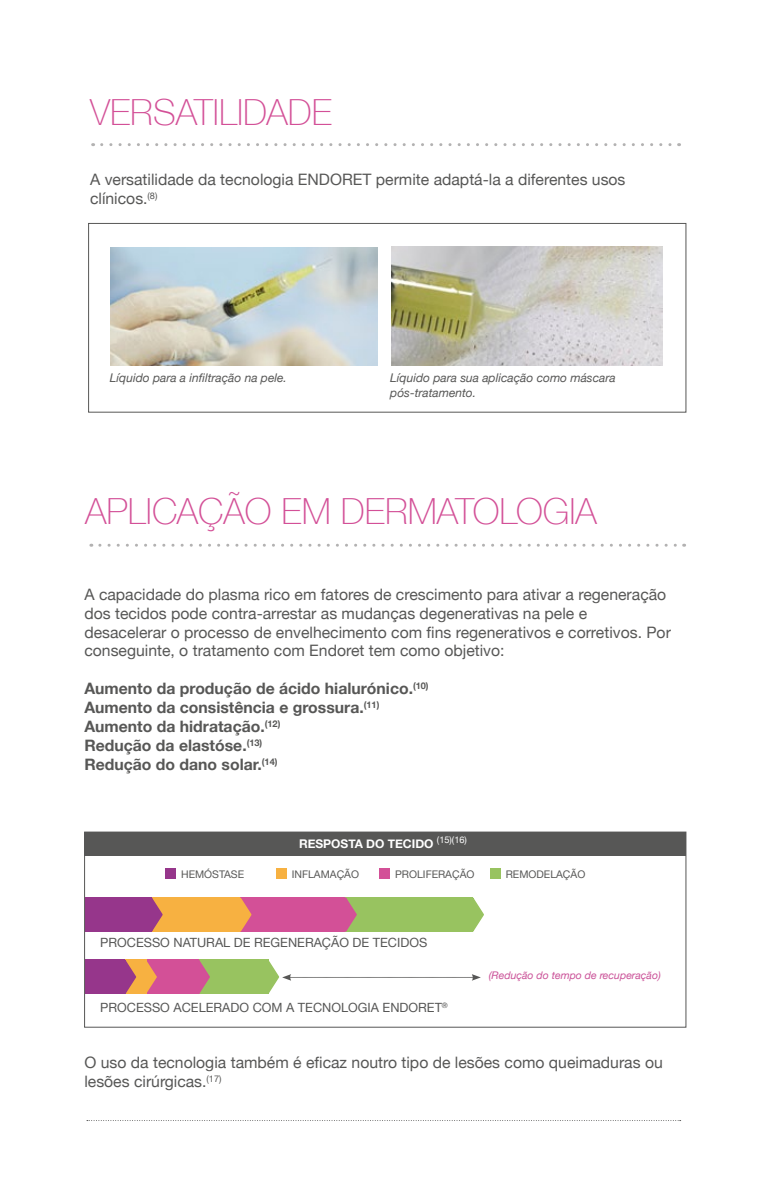
<style>
.page{position:relative;width:766px;height:1191px;background:#fff}
.page>*{position:absolute;margin:0;border:0;box-sizing:border-box;transform-origin:0 0}
.t1{font:100 36px "Helvetica Neue";color:#d35097}
.t2{font:15.75px/18.9px "Helvetica Neue";color:#575756}
.t3{font:700 15.75px/18.9px "Helvetica Neue";color:#575756}
.t4{font:12.75px "Helvetica Neue";color:#575756}
.t5{font:italic 12px/14.4px "Helvetica Neue";color:#575756}
.t6{font:700 12px "Helvetica Neue";color:#fff}
.t7{font:10.5px "Helvetica Neue";color:#575756}
.t8{font:italic 10.5px "Helvetica Neue";color:#ca5097}
</style>
<div class="page">
<div style="left:88px;top:223px;width:598px;height:189px;border:1px solid #575756"></div>
<svg style="left:87px;top:1120px;width:593px;height:1px"></svg>
<img style="left:110px;top:247px;width:267px;height:119px">
<img style="left:391px;top:247px;width:271px;height:119px">
<svg style="left:102px;top:143px;width:577px;height:3px"></svg>
<svg style="left:100px;top:544px;width:584px;height:3px"></svg>
<div style="left:85px;top:959px;width:43px;height:35px;background:#96368b"></div>
<div style="left:126px;top:959px;width:23px;height:35px;background:#f7b141"></div>
<svg style="left:125px;top:959px;width:11px;height:34px"></svg>
<div style="left:84px;top:832px;width:601px;height:23px;background:#575756"></div>
<div style="left:165px;top:868px;width:11px;height:11px;background:#96368b"></div>
<div style="left:379px;top:868px;width:11px;height:11px;background:#d35097"></div>
<div style="left:276px;top:868px;width:10px;height:11px;background:#f7b141"></div>
<div style="left:490px;top:868px;width:10px;height:11px;background:#98c360"></div>
<div style="left:147px;top:959px;width:54px;height:35px;background:#d35097"></div>
<div style="left:199px;top:959px;width:69px;height:35px;background:#98c360"></div>
<div style="left:153px;top:897px;width:89px;height:34px;background:#f7b141"></div>
<div style="left:240px;top:897px;width:106px;height:34px;background:#d35097"></div>
<div style="left:346px;top:897px;width:127px;height:34px;background:#98c360"></div>
<svg style="left:150px;top:897px;width:14px;height:35px"></svg>
<svg style="left:239px;top:897px;width:14px;height:35px"></svg>
<svg style="left:199px;top:960px;width:11px;height:34px"></svg>
<svg style="left:147px;top:961px;width:10px;height:31px"></svg>
<svg style="left:344px;top:897px;width:14px;height:35px"></svg>
<svg style="left:471px;top:897px;width:13px;height:35px"></svg>
<svg style="left:268px;top:959px;width:212px;height:35px"></svg>
<div style="left:85px;top:897px;width:67px;height:34px;background:#96368b"></div>
<div style="left:84px;top:832px;width:602px;height:195px;border:1px solid #575756"></div>
<h1 class="t1" style="left:90px;top:85px;width:243px">VERSATILIDADE</h1>
<p class="t2" style="left:90px;top:169px;width:536px">A versatilidade da tecnologia ENDORET permite adaptá-la a diferentes usos clínicos.<sup>(8)</sup></p>
<p class="t5" style="left:110px;top:370px;width:178px">Líquido para a infiltração na pele.</p>
<p class="t5" style="left:390px;top:370px;width:227px">Líquido para sua aplicação como máscara pós-tratamento.</p>
<h1 class="t1" style="left:85px;top:484px;width:513px">APLICAÇÃO EM DERMATOLOGIA</h1>
<p class="t2" style="left:84px;top:583px;width:588px">A capacidade do plasma rico em fatores de crescimento para ativar a regeneração dos tecidos pode contra-arrestar as mudanças degenerativas na pele e desacelerar o processo de envelhecimento com fins regenerativos e corretivos. Por conseguinte, o tratamento com Endoret tem como objetivo:</p>
<p class="t3" style="left:84px;top:678px;width:345px">Aumento da produção de ácido hialurónico.<sup>(10)<br></sup>Aumento da consistência e grossura.<sup>(11)<br></sup>Aumento da hidratação.<sup>(12)<br></sup>Redução da elastóse.<sup>(13)<br></sup>Redução do dano solar.<sup>(14)</sup></p>
<p class="t6" style="left:299px;top:833px;width:169px">RESPOSTA DO TECIDO <sup>(15)(16)</sup></p>
<p class="t7" style="left:181px;top:865px;width:65px">HEMÓSTASE</p>
<p class="t7" style="left:292px;top:865px;width:69px">INFLAMAÇÃO</p>
<p class="t7" style="left:395px;top:865px;width:81px">PROLIFERAÇÃO</p>
<p class="t7" style="left:505px;top:865px;width:81px">REMODELAÇÃO</p>
<p class="t4" style="left:100px;top:931px;width:328px">PROCESSO NATURAL DE REGENERAÇÃO DE TECIDOS</p>
<p class="t4" style="left:100px;top:996px;width:349px">PROCESSO ACELERADO COM A TECNOLOGIA ENDORET<sup>®</sup></p>
<p class="t8" style="left:488px;top:966px;width:173px">(Redução do tempo de recuperação)</p>
<p class="t2" style="left:84px;top:1052px;width:579px">O uso da tecnologia também é eficaz noutro tipo de lesões como queimaduras ou lesões cirúrgicas.<sup>(17)</sup></p>
</div>
